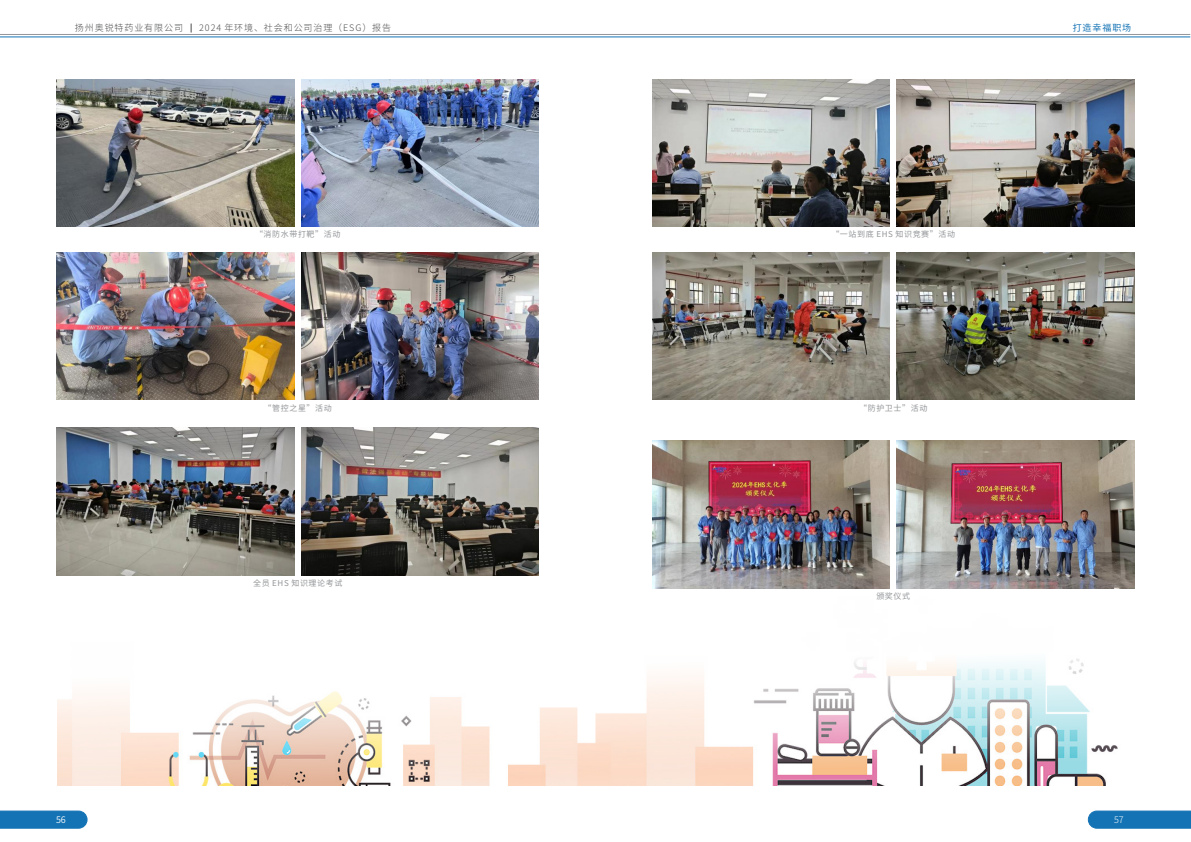
<style>
.page{position:relative;width:1191px;height:842px;background:#fff}
.page>*{position:absolute;margin:0;border:0;box-sizing:border-box;transform-origin:0 0}
.t1{font:300 9px "Source Han Sans CN";letter-spacing:.1em;color:#4b4c4d}
.t2{font:9px "Source Han Sans CN";letter-spacing:.1em;color:#1473b5}
.t3{font:9px "Source Han Sans CN";color:#fff}
.t4{font:300 9px "Source Han Sans CN";color:#fff}
.t5{font:8px "Source Han Sans CN";letter-spacing:.075em;color:#939598}
</style>
<div class="page">
<svg style="left:0;top:811px;width:87px;height:17px"></svg>
<div style="left:1088px;top:811px;width:103px;height:17px;background:#1473b5"></div>
<hr style="left:0;top:34px;width:1190px;height:1px;background:#939598">
<hr style="left:0;top:36px;width:1190px;height:1px;background:#1473b5">
<img style="left:652px;top:79px;width:237px;height:148px">
<img style="left:652px;top:252px;width:237px;height:148px">
<img style="left:652px;top:441px;width:237px;height:147px">
<img style="left:897px;top:79px;width:237px;height:148px">
<img style="left:897px;top:252px;width:237px;height:148px">
<img style="left:897px;top:441px;width:237px;height:147px">
<img style="left:57px;top:79px;width:237px;height:148px">
<img style="left:57px;top:252px;width:237px;height:148px">
<img style="left:57px;top:428px;width:237px;height:147px">
<img style="left:301px;top:79px;width:238px;height:148px">
<img style="left:301px;top:252px;width:238px;height:148px">
<img style="left:301px;top:428px;width:238px;height:147px">
<img style="left:58px;top:659px;width:1060px;height:126px">
<p class="t1" style="left:75px;top:23px;width:109px">扬州奥锐特药业有限公司</p>
<p class="t1" style="left:199px;top:23px;width:193px">2024 年环境、社会和公司治理（ESG）报告</p>
<p class="t2" style="left:1072px;top:23px;width:60px">打造幸福职场</p>
<p class="t5" style="left:255px;top:230px;width:87px">“消防水带打靶”活动</p>
<p class="t5" style="left:264px;top:403px;width:70px">“管控之星”活动</p>
<p class="t5" style="left:253px;top:578px;width:91px">全员 EHS 知识理论考试</p>
<p class="t5" style="left:831px;top:230px;width:125px">“一站到底 EHS 知识竞赛”活动</p>
<p class="t5" style="left:859px;top:403px;width:70px">“防护卫士”活动</p>
<p class="t5" style="left:876px;top:591px;width:35px">颁奖仪式</p>
<p class="t3" style="left:56px;top:815px;width:11px">56</p>
<p class="t4" style="left:1114px;top:814px;width:11px">57</p>
</div>
